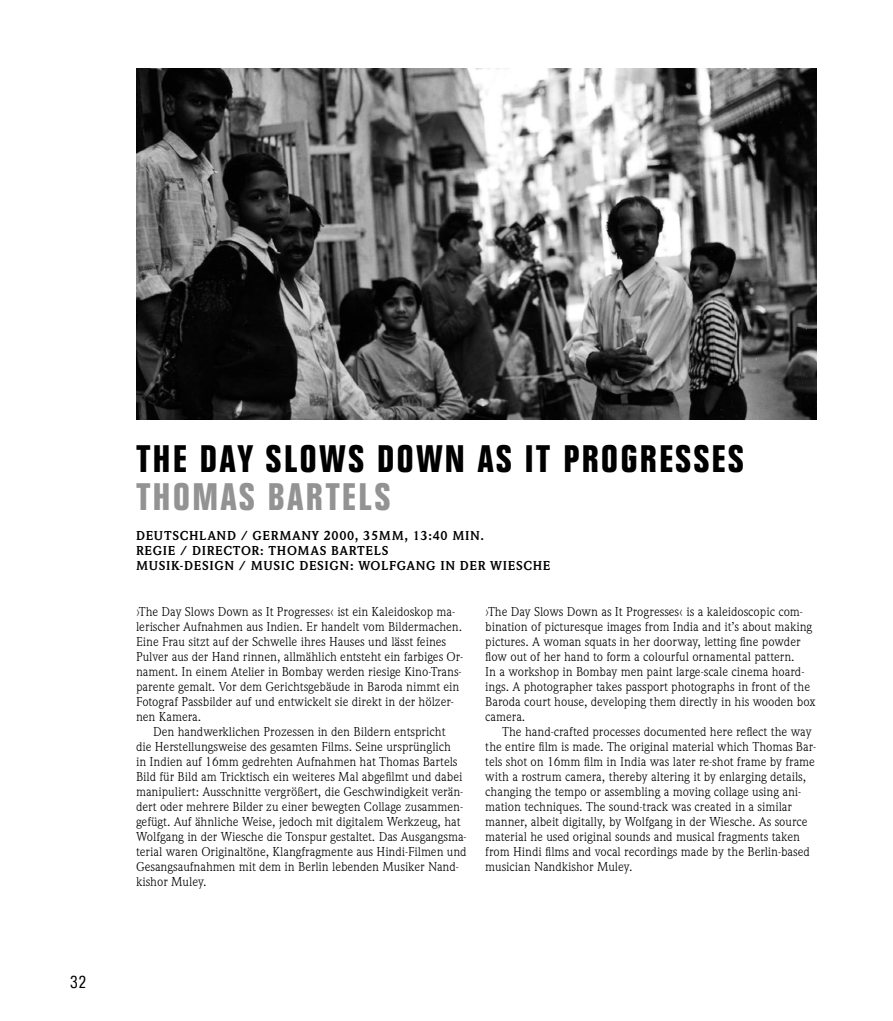
<style>
.page{position:relative;width:893px;height:1021px;background:#fff}
.page>*{position:absolute;margin:0;border:0;box-sizing:border-box;transform-origin:0 0}
.t1{font:37.5px "Goethe Titel";letter-spacing:.05em;color:#000}
.t2{font:37.5px "Goethe Titel";letter-spacing:.05em;color:#939393}
.t3{font:300 18px "Goethe Titel";color:#000}
.t4{font:13.5px/15px "Goethe Text";color:#000}
.t5{font:700 13.5px/15px "Goethe Text";letter-spacing:.05em;color:#000}
</style>
<div class="page">
<img style="left:136px;top:68px;width:680px;height:351px">
<h2 class="t3" style="left:70px;top:971px;width:18px">32</h2>
<h1 class="t1" style="left:136px;top:437px;width:609px">THE DAY SLOWS DOWN AS IT PROGRESSES</h1>
<h1 class="t2" style="left:136px;top:474px;width:256px">THOMAS BARTELS</h1>
<p class="t5" style="left:136px;top:528px;width:416px">DEUTSCHLAND / GERMANY 2000, 35MM, 13:40 MIN.<br>REGIE / DIRECTOR: THOMAS BARTELS<br>MUSIK-DESIGN / MUSIC DESIGN: WOLFGANG IN DER WIESCHE</p>
<p class="t4" style="left:136px;top:604px;width:329px">›The Day Slows Down as It Progresses‹ ist ein Kaleidoskop ma&shy;lerischer Aufnahmen aus Indien. Er handelt vom Bildermachen.<br>Eine Frau sitzt auf der Schwelle ihres Hauses und lässt feines Pulver aus der Hand rinnen, allmählich entsteht ein farbiges Or&shy;nament. In einem Atelier in Bombay werden riesige Kino-Trans&shy;parente gemalt. Vor dem Gerichtsgebäude in Baroda nimmt ein Fotograf Passbilder auf und entwickelt sie direkt in der hölzer&shy;nen Kamera.</p>
<p class="t4" style="left:136px;top:724px;width:332px;text-indent:17px">Den handwerklichen Prozessen in den Bildern entspricht<br>die Herstellungsweise des gesamten Films. Seine ursprünglich<br>in Indien auf 16mm gedrehten Aufnahmen hat Thomas Bartels Bild für Bild am Tricktisch ein weiteres Mal abgefilmt und dabei manipuliert: Ausschnitte vergrößert, die Geschwindigkeit verän&shy;dert oder mehrere Bilder zu einer bewegten Collage zusammen&shy;gefügt. Auf ähnliche Weise, jedoch mit digitalem Werkzeug, hat Wolfgang in der Wiesche die Tonspur gestaltet. Das Ausgangsma&shy;terial waren Originaltöne, Klangfragmente aus Hindi-Filmen und Gesangsaufnahmen mit dem in Berlin lebenden Musiker Nand&shy;kishor Muley.</p>
<p class="t4" style="left:485px;top:604px;width:332px">›The Day Slows Down as It Progresses‹ is a kaleidoscopic com&shy;bination of picturesque images from India and it’s about making pictures. A woman squats in her doorway, letting fine powder flow out of her hand to form a colourful ornamental pattern.<br>In a workshop in Bombay men paint large-scale cinema hoard&shy;ings. A photographer takes passport photographs in front of the Baroda court house, developing them directly in his wooden box camera.</p>
<p class="t4" style="left:485px;top:724px;width:332px;text-indent:17px">The hand-crafted processes documented here reflect the way the entire film is made. The original material which Thomas Bar&shy;tels shot on 16mm film in India was later re-shot frame by frame with a rostrum camera, thereby altering it by enlarging details, changing the tempo or assembling a moving collage using ani&shy;mation techniques. The sound-track was created in a similar manner, albeit digitally, by Wolfgang in der Wiesche. As source material he used original sounds and musical fragments taken from Hindi films and vocal recordings made by the Berlin-based musician Nandkishor Muley.</p>
</div>
